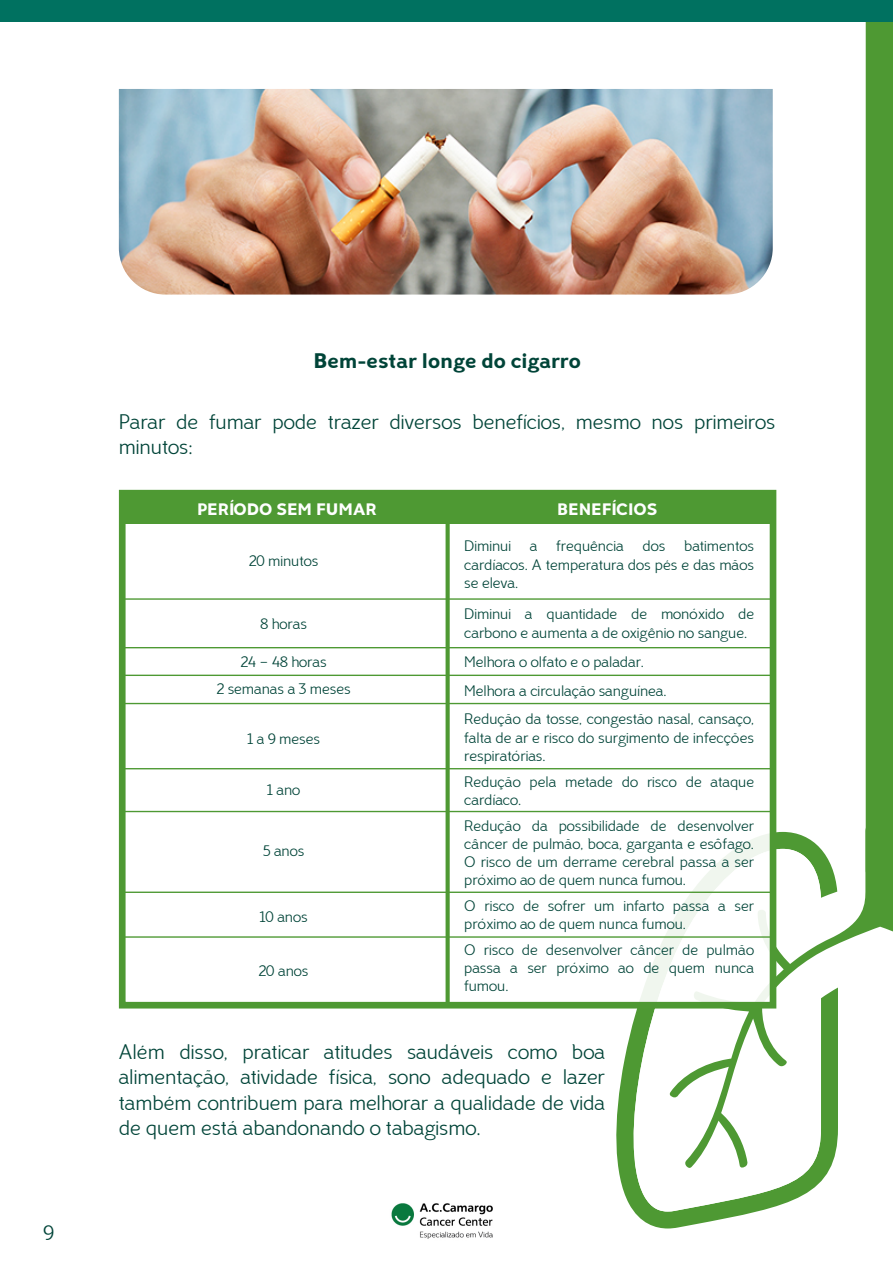
<style>
.page{position:relative;width:893px;height:1263px;background:#fff}
.page>*{position:absolute;margin:0;border:0;box-sizing:border-box;transform-origin:0 0}
.t1{font:21px/25.2px "Carmen Leve";color:#004438}
.t2{font:21px "Carmen Forte";color:#004438}
.t3{font:16.5px "Carmen Forte";color:#fff}
.t4{font:15.15px/18.1px "Carmen Leve";color:#004438;text-align:justify}
</style>
<div class="page">
<img style="left:391px;top:1203px;width:102px;height:36px">
<svg style="left:590px;top:1008px;width:127px;height:221px"></svg>
<svg style="left:623px;top:1008px;width:204px;height:212px"></svg>
<svg style="left:660px;top:811px;width:233px;height:363px"></svg>
<div style="left:866px;top:22px;width:27px;height:862px;background:#4e9933"></div>
<div style="left:488px;top:624px;width:285px;height:382px;background:#fff"></div>
<div style="left:0;top:0;width:893px;height:22px;background:#007160"></div>
<div style="left:119px;top:490px;width:657px;height:518px;border:7px solid #4e9933"></div>
<div style="left:121px;top:492px;width:652px;height:32px;background:#4e9933"></div>
<svg style="left:446px;top:524px;width:4px;height:478px;background:#5aa041"></svg>
<hr style="left:122px;top:598px;width:650px;height:2px;background:#4e9933">
<hr style="left:122px;top:675px;width:650px;height:1px;background:#4e9933">
<hr style="left:122px;top:703px;width:650px;height:1px;background:#4e9933">
<hr style="left:122px;top:768px;width:650px;height:1px;background:#4e9933">
<hr style="left:122px;top:811px;width:650px;height:1px;background:#4e9933">
<hr style="left:122px;top:891px;width:650px;height:2px;background:#4e9933">
<hr style="left:122px;top:936px;width:650px;height:2px;background:#4e9933">
<hr style="left:122px;top:647px;width:650px;height:1px;background:#4e9933">
<img style="left:119px;top:89px;width:654px;height:206px">
<h1 class="t1" style="left:44px;top:1220px;width:12px">9</h1>
<h1 class="t2" style="left:313px;top:348px;width:269px">Bem-estar longe do cigarro</h1>
<h1 class="t1" style="left:119px;top:409px;width:658px">Parar de fumar pode trazer diversos benefícios, mesmo nos primeiros minutos:</h1>
<p class="t3" style="left:197px;top:499px;width:181px">PERÍODO SEM FUMAR</p>
<p class="t3" style="left:557px;top:499px;width:102px">BENEFÍCIOS</p>
<p class="t4" style="left:249px;top:552px;width:71px">20 minutos</p>
<p class="t4" style="left:260px;top:615px;width:48px">8 horas</p>
<p class="t4" style="left:464px;top:537px;width:291px">Diminui a frequência dos batimentos cardíacos. A temperatura dos pés e das mãos se eleva.</p>
<p class="t4" style="left:464px;top:605px;width:291px">Diminui a quantidade de monóxido de carbono e aumenta a de oxigênio no sangue.</p>
<p class="t4" style="left:241px;top:653px;width:87px">24 – 48 horas</p>
<p class="t4" style="left:464px;top:653px;width:181px">Melhora o olfato e o paladar.</p>
<p class="t4" style="left:217px;top:680px;width:135px">2 semanas a 3 meses</p>
<p class="t4" style="left:247px;top:730px;width:74px">1 a 9 meses</p>
<p class="t4" style="left:464px;top:682px;width:204px">Melhora a circulação sanguínea.</p>
<p class="t4" style="left:464px;top:710px;width:291px">Redução da tosse, congestão nasal, cansaço, falta de ar e risco do surgimento de infecções respiratórias.</p>
<p class="t4" style="left:267px;top:781px;width:35px">1 ano</p>
<p class="t4" style="left:263px;top:842px;width:43px">5 anos</p>
<p class="t4" style="left:260px;top:908px;width:49px">10 anos</p>
<p class="t4" style="left:259px;top:962px;width:51px">20 anos</p>
<p class="t4" style="left:464px;top:773px;width:291px">Redução pela metade do risco de ataque cardíaco.</p>
<p class="t4" style="left:464px;top:816px;width:291px">Redução da possibilidade de desenvolver câncer de pulmão, boca, garganta e esôfago.<br>O risco de um derrame cerebral passa a ser próximo ao de quem nunca fumou.</p>
<p class="t4" style="left:464px;top:897px;width:291px">O risco de sofrer um infarto passa a ser próximo ao de quem nunca fumou.</p>
<p class="t4" style="left:464px;top:941px;width:291px">O risco de desenvolver câncer de pulmão passa a ser próximo ao de quem nunca fumou.</p>
<h1 class="t1" style="left:119px;top:1040px;width:488px;text-align:justify">Além disso, praticar atitudes saudáveis como boa alimentação, atividade física, sono adequado e lazer também contribuem para melhorar a qualidade de vida de quem está abandonando o tabagismo.</h1>
</div>
